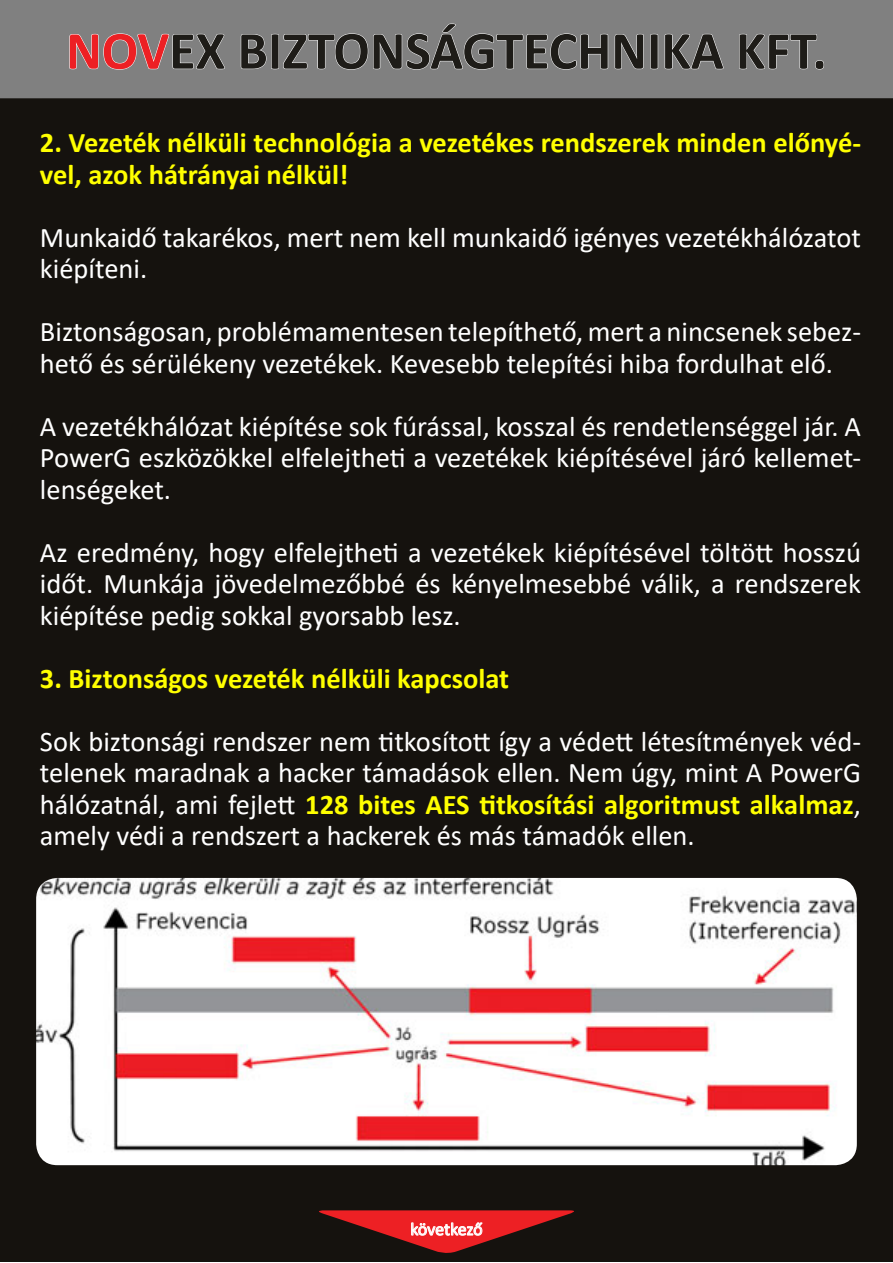
<style>
.page{position:relative;width:893px;height:1263px;background:#fff}
.page>*{position:absolute;margin:0;border:0;box-sizing:border-box;transform-origin:0 0}
.t1{font:700 54px "Calibri";color:#1e1c18}
.t2{font:28.5px/31.5px "Calibri";color:#fff;text-align:justify}
.t3{font:700 28.5px/31.5px "Calibri";color:#ff0}
.t4{font:18px "Calibri";letter-spacing:-.01em;color:#fff}
.s1{color:#ed2024}
.s2{font-weight:700;color:#ff0}
</style>
<div class="page">
<div style="left:0;top:0;width:893px;height:1262px;background:#15120e"></div>
<div style="left:0;top:0;width:893px;height:98px;background:#808080"></div>
<svg style="left:69px;top:33px;width:156px;height:37px;background:#929292"></svg>
<svg style="left:240px;top:23px;width:368px;height:47px;background:#8d8d8d"></svg>
<svg style="left:614px;top:34px;width:30px;height:36px"></svg>
<svg style="left:650px;top:34px;width:8px;height:36px"></svg>
<svg style="left:664px;top:34px;width:60px;height:36px;background:#939393"></svg>
<svg style="left:739px;top:34px;width:85px;height:36px;background:#929292"></svg>
<img style="left:36px;top:878px;width:821px;height:287px">
<svg style="left:319px;top:1210px;width:255px;height:43px"></svg>
<p class="t1" style="left:66px;top:13px;width:762px"><span class="s1">NOV</span>EX BIZTONSÁGTECHNIKA KFT.</p>
<p class="t3" style="left:40px;top:127px;width:823px">2. Vezeték nélküli technológia a vezetékes rendszerek minden előnyé&shy;vel, azok hátrányai nélkül!</p>
<p class="t2" style="left:40px;top:221px;width:822px">Munkaidő takarékos, mert nem kell munkaidő igényes vezetékhálózatot kiépíteni.</p>
<p class="t2" style="left:40px;top:315px;width:823px">Biztonságosan, problémamentesen telepíthető, mert a nincsenek sebez&shy;hető és sérülékeny vezetékek. Kevesebb telepítési hiba fordulhat elő.</p>
<p class="t2" style="left:40px;top:410px;width:823px">A vezetékhálózat kiépítése sok fúrással, kosszal és rendetlenséggel jár. A PowerG eszközökkel elfelejtheti a vezetékek kiépítésével járó kellemet&shy;lenségeket.</p>
<p class="t2" style="left:40px;top:536px;width:823px">Az eredmény, hogy elfelejtheti a vezetékek kiépítésével töltött hosszú időt. Munkája jövedelmezőbbé és kényelmesebbé válik, a rendszerek kiépítése pedig sokkal gyorsabb lesz.</p>
<p class="t3" style="left:40px;top:662px;width:471px">3. Biztonságos vezeték nélküli kapcsolat</p>
<p class="t2" style="left:40px;top:725px;width:823px">Sok biztonsági rendszer nem titkosított így a védett létesítmények véd&shy;telenek maradnak a hacker támadások ellen. Nem úgy, mint A PowerG hálózatnál, ami fejlett <span class="s2">128 bites AES titkosítási algoritmust alkalmaz</span>, amely védi a rendszert a hackerek és más támadók ellen.</p>
<p class="t4" style="left:410px;top:1216px;width:74px">következő</p>
</div>
